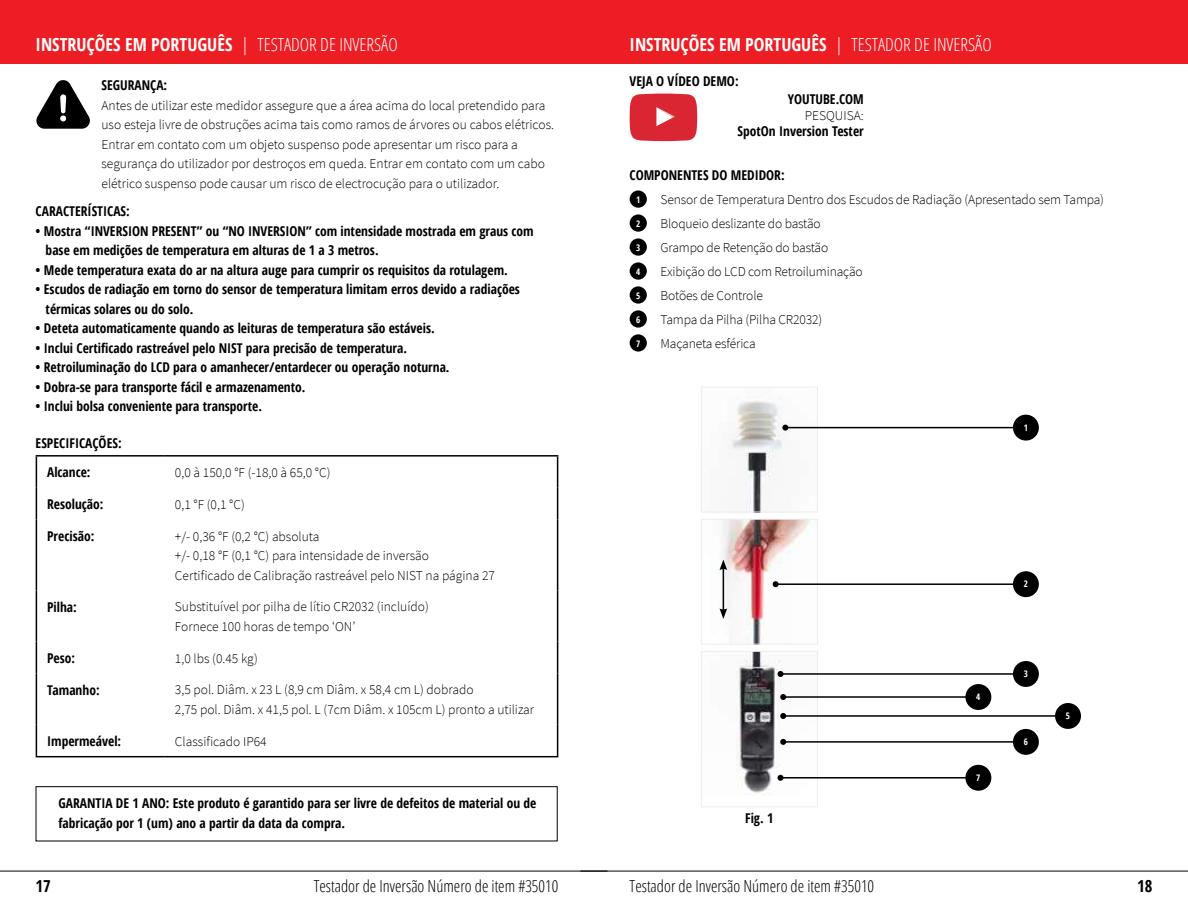
<style>
.page{position:relative;width:1188px;height:918px;background:#fff}
.page>*{position:absolute;margin:0;border:0;box-sizing:border-box;transform-origin:0 0}
.t1{font:700 18px "Open Sans Condensed";color:#fff}
.t2{font:300 condensed 16.5px "Open Sans";color:#000}
.t3{font:700 16.5px "Open Sans Condensed";color:#000}
.t4{font:300 13.5px/19.5px "Source Sans Pro";color:#000}
.t5{font:700 13.5px/19.5px "Open Sans Condensed";color:#000}
.t6{font:700 9px "Open Sans Condensed";color:#fff}
.s1{font-family:"Open Sans";font-weight:300;font-stretch:condensed}
</style>
<div class="page">
<div style="left:0;top:0;width:608px;height:63px;background:#ed1d24"></div>
<hr style="left:0;top:871px;width:608px;height:1px;background:#000">
<div style="left:36px;top:786px;width:522px;height:55px;border:1px solid #000"></div>
<hr style="left:36px;top:455px;width:128px;height:2px;background:#000">
<hr style="left:36px;top:457px;width:1px;height:31px;background:#000">
<hr style="left:164px;top:455px;width:394px;height:2px;background:#000">
<hr style="left:557px;top:457px;width:1px;height:31px;background:#000">
<hr style="left:36px;top:488px;width:1px;height:32px;background:#000">
<hr style="left:557px;top:488px;width:1px;height:32px;background:#000">
<hr style="left:36px;top:520px;width:1px;height:70px;background:#000">
<hr style="left:557px;top:520px;width:1px;height:70px;background:#000">
<hr style="left:36px;top:590px;width:1px;height:52px;background:#000">
<hr style="left:557px;top:590px;width:1px;height:52px;background:#000">
<hr style="left:36px;top:642px;width:1px;height:32px;background:#000">
<hr style="left:557px;top:642px;width:1px;height:32px;background:#000">
<hr style="left:36px;top:674px;width:1px;height:51px;background:#000">
<hr style="left:557px;top:674px;width:1px;height:51px;background:#000">
<hr style="left:36px;top:725px;width:1px;height:31px;background:#000">
<hr style="left:557px;top:725px;width:1px;height:31px;background:#000">
<hr style="left:36px;top:756px;width:128px;height:1px;background:#000">
<hr style="left:164px;top:756px;width:394px;height:1px;background:#000">
<svg style="left:36px;top:80px;width:54px;height:49px"></svg>
<div style="left:580px;top:0;width:608px;height:63px;background:#ed1d24"></div>
<hr style="left:580px;top:871px;width:608px;height:1px;background:#000">
<div style="left:630px;top:191px;width:17px;height:17px;background:#000;border-radius:50%"></div>
<div style="left:630px;top:214px;width:17px;height:18px;background:#000;border-radius:50%"></div>
<div style="left:630px;top:238px;width:17px;height:18px;background:#000;border-radius:50%"></div>
<div style="left:630px;top:262px;width:17px;height:18px;background:#000;border-radius:50%"></div>
<div style="left:630px;top:286px;width:17px;height:18px;background:#000;border-radius:50%"></div>
<div style="left:630px;top:310px;width:17px;height:18px;background:#000;border-radius:50%"></div>
<div style="left:630px;top:334px;width:17px;height:18px;background:#000;border-radius:50%"></div>
<img style="left:727px;top:401px;width:89px;height:109px">
<div style="left:701px;top:387px;width:117px;height:125px;border:1px solid #ededee"></div>
<img style="left:719px;top:521px;width:92px;height:122px">
<div style="left:701px;top:519px;width:117px;height:126px;border:1px solid #ededee"></div>
<img style="left:736px;top:653px;width:48px;height:142px">
<div style="left:701px;top:651px;width:117px;height:156px;border:1px solid #ededee"></div>
<hr style="left:785px;top:427px;width:241px;height:1px;background:#000">
<svg style="left:782px;top:425px;width:6px;height:6px"></svg>
<hr style="left:776px;top:583px;width:250px;height:2px;background:#000">
<svg style="left:773px;top:581px;width:6px;height:6px"></svg>
<hr style="left:781px;top:673px;width:245px;height:2px;background:#000">
<svg style="left:778px;top:671px;width:6px;height:6px"></svg>
<hr style="left:783px;top:741px;width:243px;height:2px;background:#000">
<svg style="left:780px;top:739px;width:6px;height:6px"></svg>
<hr style="left:783px;top:696px;width:195px;height:2px;background:#000">
<svg style="left:780px;top:694px;width:6px;height:6px"></svg>
<hr style="left:781px;top:777px;width:197px;height:2px;background:#000">
<svg style="left:778px;top:775px;width:6px;height:6px"></svg>
<hr style="left:783px;top:715px;width:285px;height:2px;background:#000">
<svg style="left:780px;top:713px;width:6px;height:6px"></svg>
<div style="left:1013px;top:415px;width:26px;height:26px;background:#000;border-radius:50%"></div>
<div style="left:1013px;top:571px;width:26px;height:26px;background:#000;border-radius:50%"></div>
<div style="left:1013px;top:661px;width:26px;height:26px;background:#000;border-radius:50%"></div>
<div style="left:1013px;top:729px;width:26px;height:26px;background:#000;border-radius:50%"></div>
<div style="left:965px;top:684px;width:26px;height:26px;background:#000;border-radius:50%"></div>
<div style="left:965px;top:765px;width:26px;height:26px;background:#000;border-radius:50%"></div>
<div style="left:1055px;top:703px;width:26px;height:26px;background:#000;border-radius:50%"></div>
<hr style="left:723px;top:568px;width:1px;height:43px;background:#000">
<svg style="left:720px;top:608px;width:7px;height:11px"></svg>
<svg style="left:720px;top:560px;width:7px;height:10px"></svg>
<svg style="left:630px;top:94px;width:67px;height:47px;background:#dc3a45"></svg>
<h1 class="t1" style="left:36px;top:32px;width:364px">INSTRUÇÕES EM PORTUGUÊS <span class="s1">| TESTADOR DE INVERSÃO</span></h1>
<p class="t5" style="left:102px;top:75px;width:67px">SEGURANÇA:</p>
<p class="t4" style="left:102px;top:96px;width:454px">Antes de utilizar este medidor assegure que a área acima do local pretendido para uso esteja livre de obstruções acima tais como ramos de árvores ou cabos elétricos.<br>Entrar em contato com um objeto suspenso pode apresentar um risco para a segurança do utilizador por destroços em queda. Entrar em contato com um cabo elétrico suspenso pode causar um risco de electrocução para o utilizador.</p>
<p class="t5" style="left:36px;top:201px;width:96px">CARACTERÍSTICAS:</p>
<p class="t5" style="left:46px;top:221px;width:490px;text-indent:-10px">• Mostra “INVERSION PRESENT” ou “NO INVERSION” com intensidade mostrada em graus com base em medições de temperatura em alturas de 1 a 3 metros.</p>
<p class="t5" style="left:36px;top:260px;width:474px">• Mede temperatura exata do ar na altura auge para cumprir os requisitos da rotulagem.</p>
<p class="t5" style="left:46px;top:279px;width:476px;text-indent:-10px">• Escudos de radiação em torno do sensor de temperatura limitam erros devido a radiações térmicas solares ou do solo.</p>
<p class="t5" style="left:36px;top:318px;width:401px">• Deteta automaticamente quando as leituras de temperatura são estáveis.</p>
<p class="t5" style="left:36px;top:338px;width:373px">• Inclui Certificado rastreável pelo NIST para precisão de temperatura.</p>
<p class="t5" style="left:36px;top:357px;width:415px">• Retroiluminação do LCD para o amanhecer/entardecer ou operação noturna.</p>
<p class="t5" style="left:36px;top:377px;width:271px">• Dobra-se para transporte fácil e armazenamento.</p>
<p class="t5" style="left:36px;top:396px;width:228px">• Inclui bolsa conveniente para transporte.</p>
<p class="t5" style="left:36px;top:433px;width:88px">ESPECIFICAÇÕES:</p>
<p class="t5" style="left:47px;top:462px;width:45px">Alcance:</p>
<p class="t4" style="left:175px;top:463px;width:157px">0,0 à 150,0 °F (-18,0 à 65,0 °C)</p>
<p class="t5" style="left:47px;top:494px;width:58px">Resolução:</p>
<p class="t4" style="left:175px;top:494px;width:71px">0,1 °F (0,1 °C)</p>
<p class="t5" style="left:47px;top:526px;width:49px">Precisão:</p>
<p class="t4" style="left:175px;top:526px;width:322px">+/- 0,36 °F (0,2 °C) absoluta<br>+/- 0,18 °F (0,1 °C) para intensidade de inversão<br>Certificado de Calibração rastreável pelo NIST na página 27</p>
<p class="t5" style="left:47px;top:597px;width:31px">Pilha:</p>
<p class="t4" style="left:175px;top:597px;width:255px">Substituível por pilha de lítio CR2032 (incluído)<br>Fornece 100 horas de tempo ‘ON’</p>
<p class="t5" style="left:47px;top:648px;width:30px">Peso:</p>
<p class="t4" style="left:175px;top:648px;width:84px">1,0 lbs (0.45 kg)</p>
<p class="t5" style="left:47px;top:680px;width:54px">Tamanho:</p>
<p class="t4" style="left:175px;top:680px;width:361px">3,5 pol. Diâm. x 23 L (8,9 cm Diâm. x 58,4 cm L) dobrado<br>2,75 pol. Diâm. x 41,5 pol. L (7cm Diâm. x 105cm L) pronto a utilizar</p>
<p class="t5" style="left:47px;top:731px;width:76px">Impermeável:</p>
<p class="t4" style="left:175px;top:731px;width:93px">Classificado IP64</p>
<p class="t5" style="left:59px;top:793px;width:479px">GARANTIA DE 1 ANO: Este produto é garantido para ser livre de defeitos de material ou de fabricação por 1 (um) ano a partir da data da compra.</p>
<p class="t3" style="left:36px;top:874px;width:17px">17</p>
<p class="t2" style="left:314px;top:875px;width:246px">Testador de Inversão Número de item #35010</p>
<h1 class="t1" style="left:630px;top:32px;width:364px">INSTRUÇÕES EM PORTUGUÊS <span class="s1">| TESTADOR DE INVERSÃO</span></h1>
<p class="t5" style="left:630px;top:71px;width:111px">VEJA O VÍDEO DEMO:</p>
<p class="t5" style="left:788px;top:89px;width:77px">YOUTUBE.COM</p>
<p class="t4" style="left:805px;top:106px;width:61px">PESQUISA:</p>
<p class="t5" style="left:738px;top:121px;width:128px">SpotOn Inversion Tester</p>
<p class="t5" style="left:630px;top:165px;width:157px">COMPONENTES DO MEDIDOR:</p>
<p class="t6" style="left:636px;top:193px;width:6px">1</p>
<p class="t6" style="left:636px;top:217px;width:6px">2</p>
<p class="t6" style="left:636px;top:241px;width:6px">3</p>
<p class="t6" style="left:636px;top:265px;width:6px">4</p>
<p class="t6" style="left:636px;top:289px;width:6px">5</p>
<p class="t6" style="left:636px;top:313px;width:6px">6</p>
<p class="t6" style="left:636px;top:337px;width:6px">7</p>
<p class="t4" style="left:661px;top:187px;width:445px;line-height:24px">Sensor de Temperatura Dentro dos Escudos de Radiação (Apresentado sem Tampa)<br>Bloqueio deslizante do bastão<br>Grampo de Retenção do bastão<br>Exibição do LCD com Retroiluminação<br>Botões de Controle<br>Tampa da Pilha (Pilha CR2032)<br>Maçaneta esférica</p>
<p class="t6" style="left:1024px;top:421px;width:6px">1</p>
<p class="t5" style="left:745px;top:808px;width:30px">Fig. 1</p>
<p class="t6" style="left:976px;top:691px;width:6px">4</p>
<p class="t6" style="left:976px;top:771px;width:6px">7</p>
<p class="t6" style="left:1024px;top:578px;width:6px">2</p>
<p class="t6" style="left:1024px;top:668px;width:6px">3</p>
<p class="t6" style="left:1024px;top:736px;width:6px">6</p>
<p class="t6" style="left:1066px;top:710px;width:6px">5</p>
<p class="t2" style="left:630px;top:875px;width:246px">Testador de Inversão Número de item #35010</p>
<p class="t3" style="left:1137px;top:874px;width:17px">18</p>
</div>
